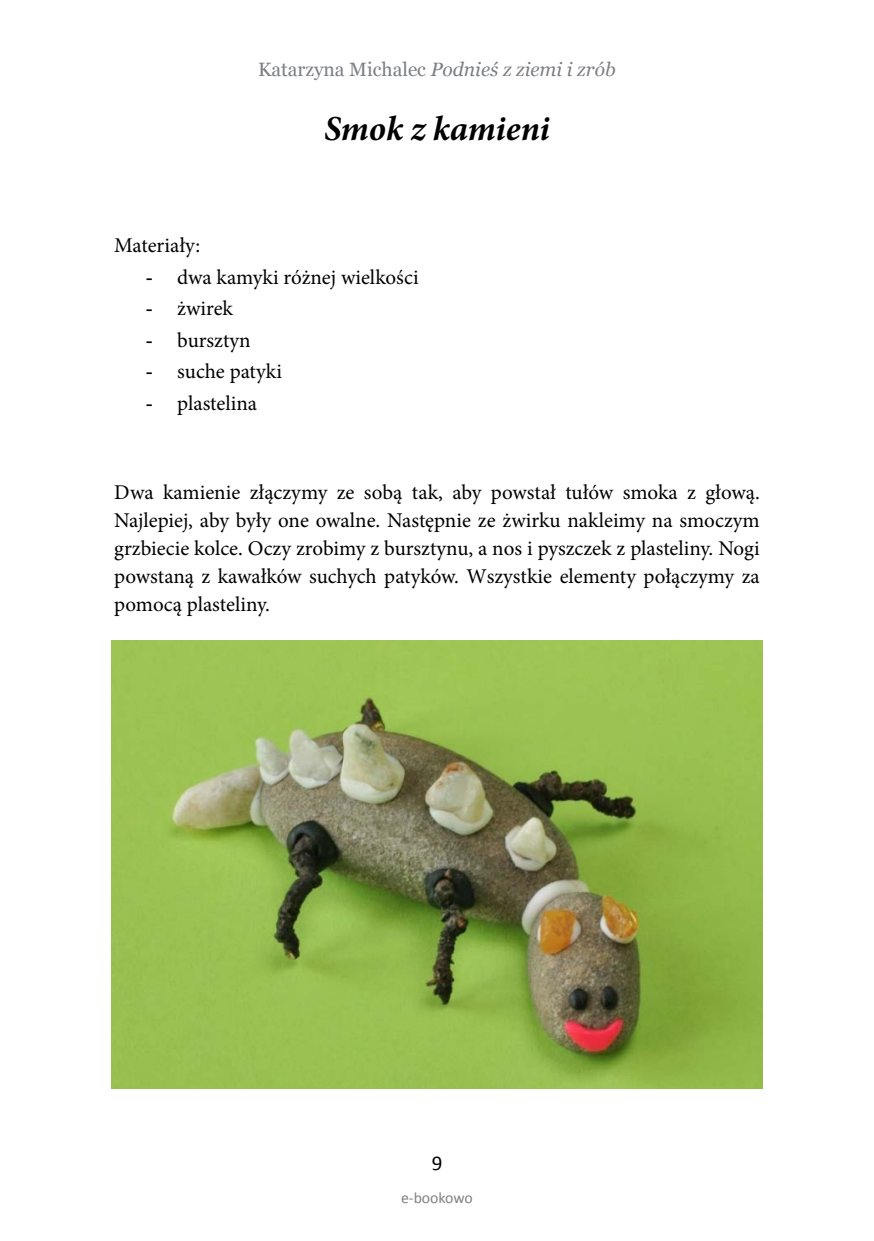
<style>
.page{position:relative;width:874px;height:1241px;background:#fff}
.page>*{position:absolute;margin:0;border:0;box-sizing:border-box;transform-origin:0 0}
.t1{font:italic 700 35px "Minion Pro";letter-spacing:-.005em;color:#000}
.t2{font:21px/28px "Minion Pro";color:#000;text-align:justify}
.t3{font:21px "Calibri";color:#000}
.t4{font:italic 19.25px "Georgia";color:#7c7e81}
.t5{font:15.75px "Calibri";color:#808285}
.s1{font-style:normal}
.s2{font-family:"Times New Roman"}
</style>
<div class="page">
<img style="left:111px;top:640px;width:651px;height:448px">
<p class="t4" style="left:258px;top:55px;width:359px"><span class="s1">Katarzyna Michalec</span> Podnieś z ziemi i zrób</p>
<h1 class="t1" style="left:324px;top:103px;width:227px">Smok z kamieni</h1>
<p class="t2" style="left:114px;top:232px;width:88px">Materiały:</p>
<p class="t2" style="left:146px;top:263px;width:274px"><span class="s2">-</span> dwa kamyki różnej wielkości</p>
<p class="t2" style="left:146px;top:295px;width:89px"><span class="s2">-</span> żwirek</p>
<p class="t2" style="left:146px;top:326px;width:106px"><span class="s2">-</span> bursztyn</p>
<p class="t2" style="left:146px;top:358px;width:138px"><span class="s2">-</span> suche patyki</p>
<p class="t2" style="left:146px;top:389px;width:113px"><span class="s2">-</span> plastelina</p>
<p class="t2" style="left:114px;top:478px;width:646px">Dwa kamienie złączymy ze sobą tak, aby powstał tułów smoka z głową.<br>Najlepiej, aby były one owalne. Następnie ze żwirku nakleimy na smoczym grzbiecie kolce. Oczy zrobimy z bursztynu, a nos i pyszczek z plasteliny. Nogi powstaną z kawałków suchych patyków. Wszystkie elementy połączymy za pomocą plasteliny.</p>
<p class="t3" style="left:431px;top:1150px;width:12px">9</p>
<p class="t5" style="left:401px;top:1187px;width:73px">e-bookowo</p>
</div>
